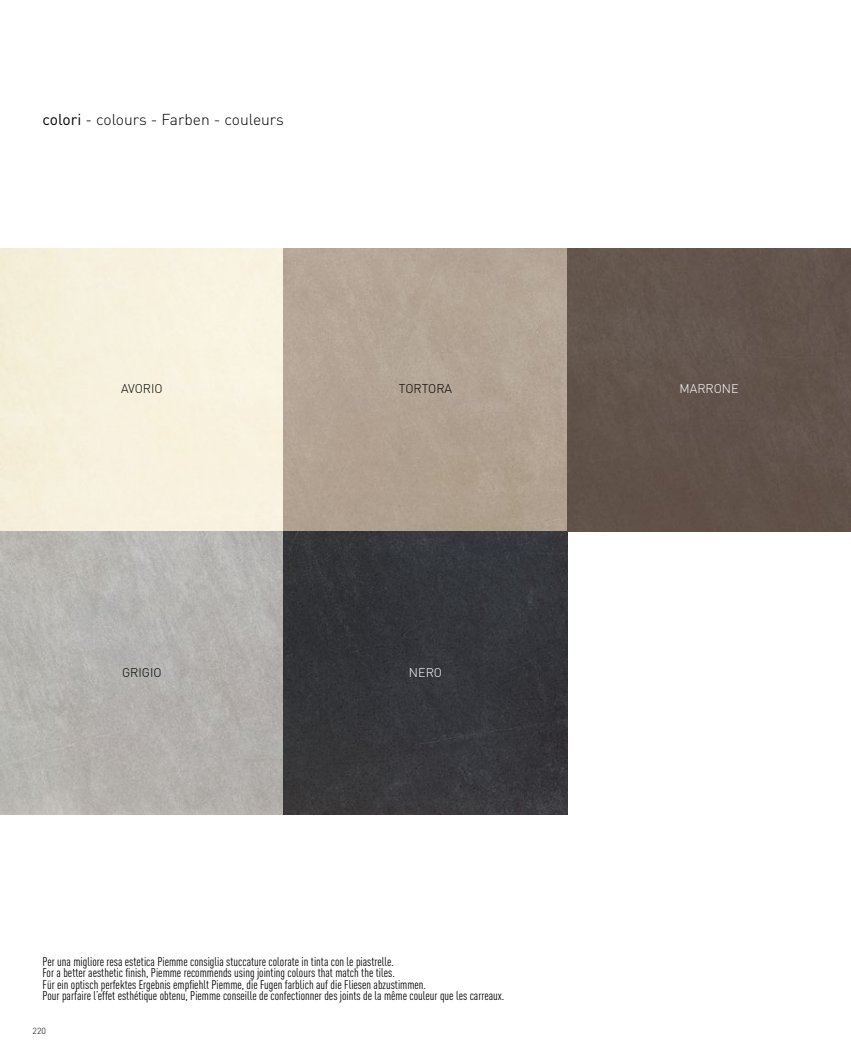
<style>
.page{position:relative;width:851px;height:1063px;background:#fff}
.page>*{position:absolute;margin:0;border:0;box-sizing:border-box;transform-origin:0 0}
.t1{font:300 15.62px "DIN Pro";color:#000}
.t2{font:condensed 12.5px/11.2px "DIN Pro";color:#000}
.t3{font:300 12.5px "DIN Pro";color:#000}
.t4{font:300 12.5px "DIN Pro";color:#fff}
.t5{font:300 8.75px "DIN Pro";color:#000}
.s1{font-weight:400}
</style>
<div class="page">
<img style="left:0;top:248px;width:567px;height:567px">
<div style="left:567px;top:248px;width:283px;height:283px;background:#62544b"></div>
<p class="t1" style="left:43px;top:108px;width:243px"><span class="s1">colori</span> - colours - Farben - couleurs</p>
<p class="t3" style="left:121px;top:380px;width:43px">AVORIO</p>
<p class="t3" style="left:122px;top:664px;width:41px">GRIGIO</p>
<p class="t3" style="left:399px;top:380px;width:55px">TORTORA</p>
<p class="t4" style="left:409px;top:664px;width:35px">NERO</p>
<p class="t2" style="left:43px;top:956px;width:463px">Per una migliore resa estetica Piemme consiglia stuccature colorate in tinta con le piastrelle.<br>For a better aesthetic finish, Piemme recommends using jointing colours that match the tiles.<br>Für ein optisch perfektes Ergebnis empfiehlt Piemme, die Fugen farblich auf die Fliesen abzustimmen.<br>Pour parfaire l’effet esthétique obtenu, Piemme conseille de confectionner des joints de la même couleur que les carreaux.</p>
<p class="t5" style="left:33px;top:1025px;width:15px">220</p>
<p class="t4" style="left:679px;top:380px;width:61px">MARRONE</p>
</div>
